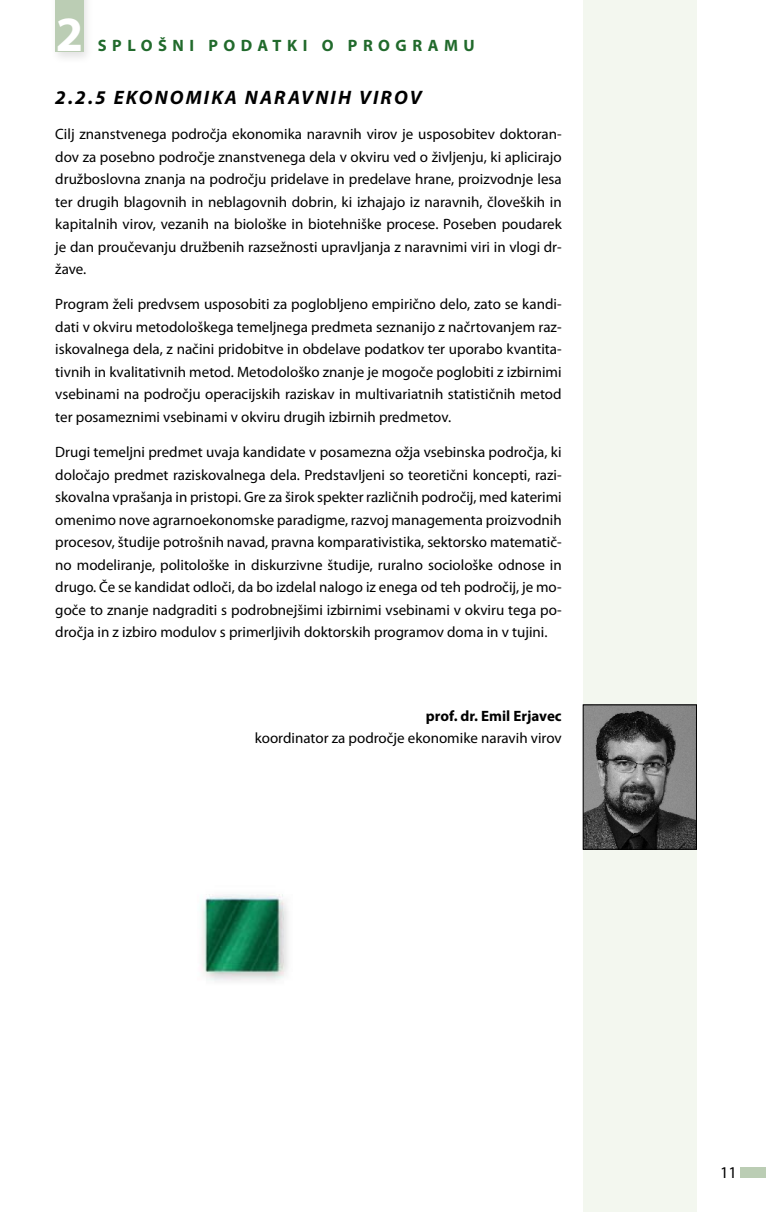
<style>
.page{position:relative;width:766px;height:1212px;background:#fff}
.page>*{position:absolute;margin:0;border:0;box-sizing:border-box;transform-origin:0 0}
.t1{font:700 49.5px "Myriad Pro";color:#fff}
.t2{font:italic 700 19.5px "Myriad Pro";letter-spacing:.11em;color:#000}
.t3{font:700 16.5px "Myriad Pro";letter-spacing:.335em;color:#216a2c}
.t4{font:16.5px "Myriad Pro";color:#000}
.t5{font:15px/22.5px "Myriad Pro";color:#000;text-align:justify}
.t6{font:700 15px "Myriad Pro";color:#000}
</style>
<div class="page">
<div style="left:740px;top:1167px;width:25px;height:11px;background:#bbcdb4"></div>
<div style="left:50px;top:0;width:45px;height:65px;background:#000;opacity:.11"></div>
<div style="left:55px;top:0;width:29px;height:51px;background:#bbcdb4"></div>
<div style="left:583px;top:0;width:113px;height:1212px;background:#f3f7ef"></div>
<img style="left:201px;top:894px;width:87px;height:87px">
<img style="left:585px;top:707px;width:109px;height:140px">
<div style="left:583px;top:705px;width:113px;height:144px;border:1px solid #000"></div>
<h1 class="t1" style="left:56px;top:2px;width:29px">2</h1>
<p class="t3" style="left:98px;top:35px;width:378px">SPLOŠNI PODATKI O PROGRAMU</p>
<h2 class="t2" style="left:55px;top:85px;width:368px">2.2.5 EKONOMIKA NARAVNIH VIROV</h2>
<p class="t5" style="left:55px;top:123px;width:508px">Cilj znanstvenega področja ekonomika naravnih virov je usposobitev doktoran&shy;dov za posebno področje znanstvenega dela v okviru ved o življenju, ki aplicirajo družboslovna znanja na področju pridelave in predelave hrane, proizvodnje lesa ter drugih blagovnih in neblagovnih dobrin, ki izhajajo iz naravnih, človeških in kapitalnih virov, vezanih na biološke in biotehniške procese. Poseben poudarek je dan proučevanju družbenih razsežnosti upravljanja z naravnimi viri in vlogi dr&shy;žave.</p>
<p class="t5" style="left:55px;top:293px;width:507px">Program želi predvsem usposobiti za poglobljeno empirično delo, zato se kandi&shy;dati v okviru metodološkega temeljnega predmeta seznanijo z načrtovanjem raz&shy;iskovalnega dela, z načini pridobitve in obdelave podatkov ter uporabo kvantita&shy;tivnih in kvalitativnih metod. Metodološko znanje je mogoče poglobiti z izbirnimi vsebinami na področju operacijskih raziskav in multivariatnih statističnih metod ter posameznimi vsebinami v okviru drugih izbirnih predmetov.</p>
<p class="t5" style="left:55px;top:441px;width:508px">Drugi temeljni predmet uvaja kandidate v posamezna ožja vsebinska področja, ki določajo predmet raziskovalnega dela. Predstavljeni so teoretični koncepti, razi&shy;skovalna vprašanja in pristopi. Gre za širok spekter različnih področij, med katerimi omenimo nove agrarnoekonomske paradigme, razvoj managementa proizvodnih procesov, študije potrošnih navad, pravna komparativistika, sektorsko matematič&shy;no modeliranje, politološke in diskurzivne študije, ruralno sociološke odnose in drugo. Če se kandidat odloči, da bo izdelal nalogo iz enega od teh področij, je mo&shy;goče to znanje nadgraditi s podrobnejšimi izbirnimi vsebinami v okviru tega po&shy;dročja in z izbiro modulov s primerljivih doktorskih programov doma in v tujini.</p>
<p class="t6" style="left:426px;top:706px;width:137px">prof. dr. Emil Erjavec</p>
<p class="t5" style="left:255px;top:726px;width:308px">koordinator za področje ekonomike naravih virov</p>
<p class="t4" style="left:720px;top:1162px;width:18px">11</p>
</div>
